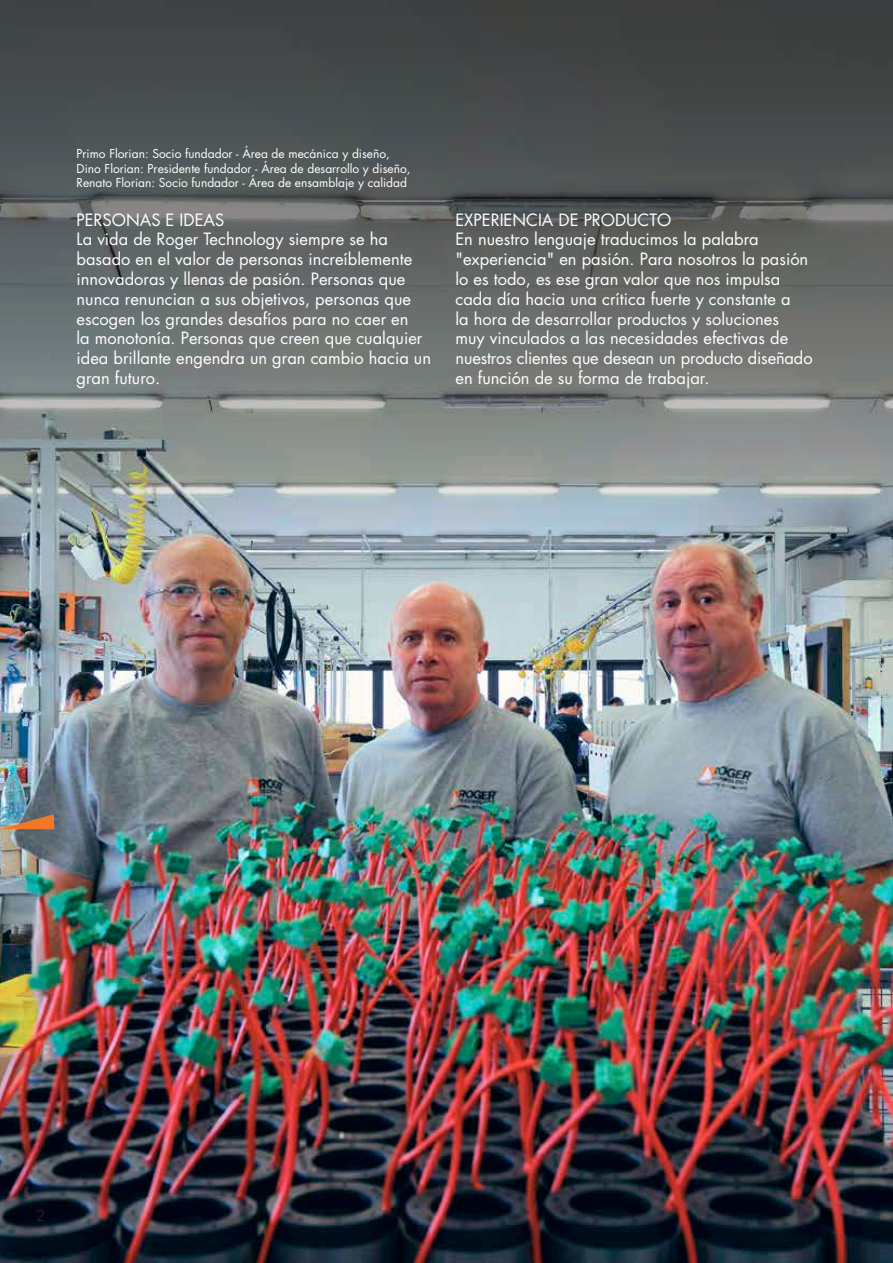
<style>
.page{position:relative;width:893px;height:1263px;background:#fff}
.page>*{position:absolute;margin:0;border:0;box-sizing:border-box;transform-origin:0 0}
.t1{font:16.5px/19.8px "Futura";color:#fff}
.t2{font:15px "Futura";color:#231f20}
.t3{font:12px/14.4px "Futura";color:#fff}
</style>
<div class="page">
<img style="left:0;top:544px;width:893px;height:719px">
<svg style="left:0;top:0;width:893px;height:544px;background:#686d6e"></svg>
<svg style="left:0;top:814px;width:54px;height:15px"></svg>
<p class="t3" style="left:77px;top:146px;width:335px">Primo Florian: Socio fundador - Área de mecánica y diseño,<br>Dino Florian: Presidente fundador - Área de desarrollo y diseño,<br>Renato Florian: Socio fundador - Área de ensamblaje y calidad</p>
<p class="t1" style="left:77px;top:209px;width:356px">PERSONAS E IDEAS<br>La vida de Roger Technology siempre se ha basado en el valor de personas increíblemente innovadoras y llenas de pasión. Personas que nunca renuncian a sus objetivos, personas que escogen los grandes desafíos para no caer en<br>la monotonía. Personas que creen que cualquier idea brillante engendra un gran cambio hacia un gran futuro.</p>
<p class="t1" style="left:455px;top:209px;width:359px">EXPERIENCIA DE PRODUCTO<br>En nuestro lenguaje traducimos la palabra "experiencia" en pasión. Para nosotros la pasión lo es todo, es ese gran valor que nos impulsa cada día hacia una crítica fuerte y constante a<br>la hora de desarrollar productos y soluciones<br>muy vinculados a las necesidades efectivas de nuestros clientes que desean un producto diseñado en función de su forma de trabajar.</p>
<p class="t2" style="left:36px;top:1205px;width:11px">2</p>
</div>
